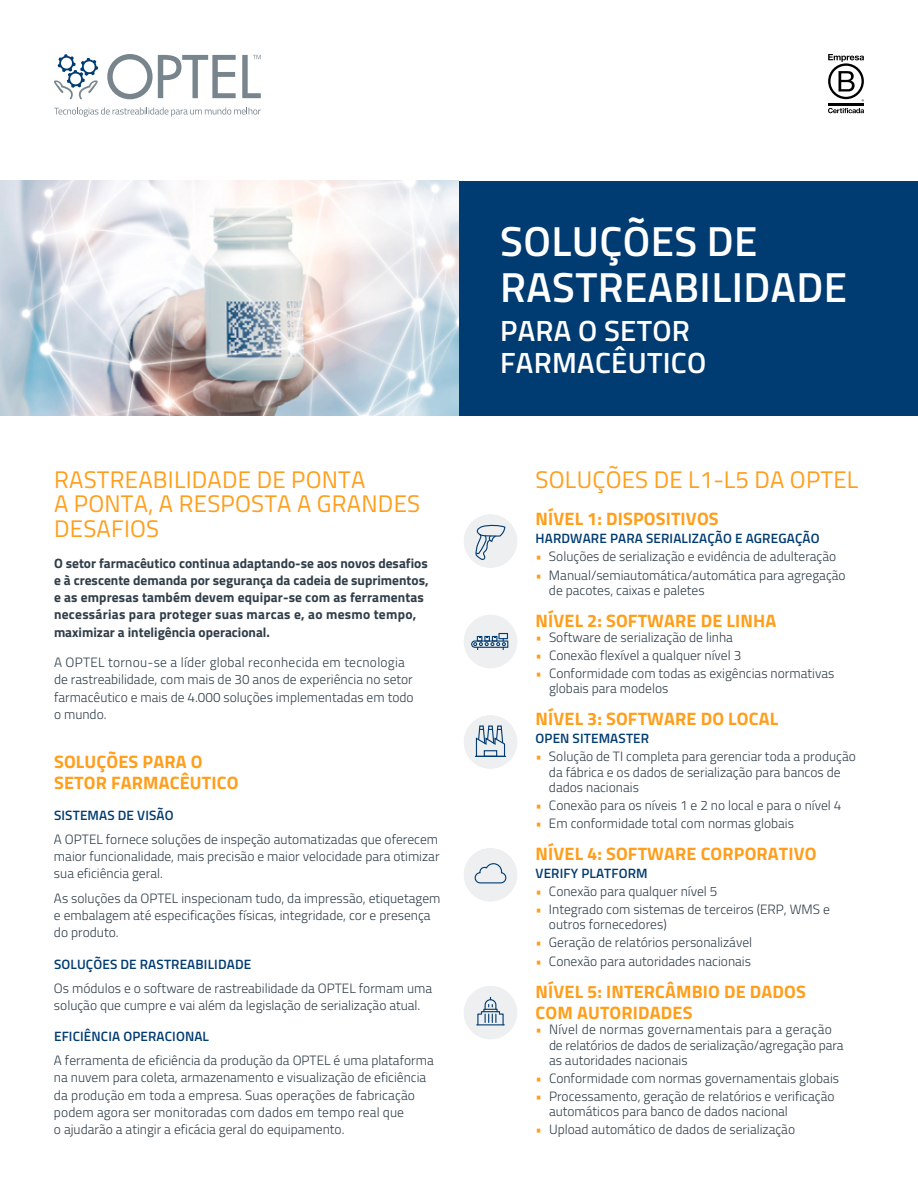
<style>
.page{position:relative;width:918px;height:1188px;background:#fff}
.page>*{position:absolute;margin:0;border:0;box-sizing:border-box;transform-origin:0 0}
.t1{font:600 42px/46.5px "Titillium";letter-spacing:.01em;color:#fff}
.t2{font:600 29.25px/31.5px "Titillium";letter-spacing:.01em;color:#fff}
.t3{font:24px/24.8px "Titillium";letter-spacing:.01em;color:#ff9e1a}
.t4{font:700 18px/21.8px "Titillium";letter-spacing:.01em;color:#ff9e1a}
.t5{font:300 13.5px/17.2px "Titillium";color:#303e49}
.t6{font:700 13.5px/17.2px "Titillium";color:#303e49}
.t7{font:600 13.5px "Titillium";letter-spacing:.01em;color:#003b71}
.s1{color:#ff9e1a}
</style>
<div class="page">
<div style="left:464px;top:514px;width:54px;height:54px;background:#edeff0;border-radius:50%"></div>
<svg style="left:475px;top:524px;width:31px;height:36px"></svg>
<div style="left:464px;top:615px;width:54px;height:54px;background:#edeff0;border-radius:50%"></div>
<svg style="left:471px;top:633px;width:37px;height:17px"></svg>
<div style="left:464px;top:715px;width:54px;height:54px;background:#edeff0;border-radius:50%"></div>
<svg style="left:475px;top:725px;width:31px;height:32px"></svg>
<div style="left:484px;top:750px;width:13px;height:7px;border:1px solid #003b71"></div>
<div style="left:464px;top:848px;width:54px;height:54px;background:#edeff0;border-radius:50%"></div>
<svg style="left:474px;top:863px;width:33px;height:21px"></svg>
<div style="left:464px;top:986px;width:54px;height:54px;background:#edeff0;border-radius:50%"></div>
<svg style="left:477px;top:997px;width:27px;height:29px"></svg>
<hr style="left:828px;top:103px;width:36px;height:2px;background:#000">
<svg style="left:828px;top:54px;width:36px;height:47px"></svg>
<svg style="left:828px;top:108px;width:36px;height:5px"></svg>
<svg style="left:107px;top:54px;width:129px;height:45px"></svg>
<svg style="left:54px;top:108px;width:207px;height:9px"></svg>
<svg style="left:54px;top:54px;width:44px;height:45px"></svg>
<svg style="left:242px;top:55px;width:19px;height:43px"></svg>
<img style="left:0;top:181px;width:459px;height:235px">
<div style="left:459px;top:181px;width:459px;height:235px;background:#003b71"></div>
<h3 class="t3" style="left:54px;top:466px;width:368px">RASTREABILIDADE DE PONTA<br>A PONTA, A RESPOSTA A GRANDES<br>DESAFIOS</h3>
<p class="t6" style="left:54px;top:554px;width:376px">O setor farmacêutico continua adaptando-se aos novos desafios e à crescente demanda por segurança da cadeia de suprimentos, e as empresas também devem equipar-se com as ferramentas necessárias para proteger suas marcas e, ao mesmo tempo, maximizar a inteligência operacional.</p>
<p class="t5" style="left:54px;top:653px;width:361px">A OPTEL tornou-se a líder global reconhecida em tecnologia de rastreabilidade, com mais de 30 anos de experiência no setor farmacêutico e mais de 4.000 soluções implementadas em todo o mundo.</p>
<h3 class="t4" style="left:54px;top:749px;width:186px">SOLUÇÕES PARA O<br>SETOR FARMACÊUTICO</h3>
<p class="t7" style="left:54px;top:805px;width:121px">SISTEMAS DE VISÃO</p>
<p class="t5" style="left:54px;top:830px;width:387px;text-align:justify">A OPTEL fornece soluções de inspeção automatizadas que oferecem maior funcionalidade, mais precisão e maior velocidade para otimizar sua eficiência geral.</p>
<p class="t5" style="left:54px;top:889px;width:388px">As soluções da OPTEL inspecionam tudo, da impressão, etiquetagem e embalagem até especificações físicas, integridade, cor e presença do produto.</p>
<p class="t7" style="left:54px;top:954px;width:199px">SOLUÇÕES DE RASTREABILIDADE</p>
<p class="t5" style="left:54px;top:979px;width:380px">Os módulos e o software de rastreabilidade da OPTEL formam uma solução que cumpre e vai além da legislação de serialização atual.</p>
<p class="t7" style="left:54px;top:1026px;width:156px">EFICIÊNCIA OPERACIONAL</p>
<p class="t5" style="left:54px;top:1051px;width:381px">A ferramenta de eficiência da produção da OPTEL é uma plataforma na nuvem para coleta, armazenamento e visualização de eficiência da produção em toda a empresa. Suas operações de fabricação podem agora ser monitoradas com dados em tempo real que<br>o ajudarão a atingir a eficácia geral do equipamento.</p>
<h1 class="t1" style="left:500px;top:216px;width:348px">SOLUÇÕES DE<br>RASTREABILIDADE</h1>
<h2 class="t2" style="left:500px;top:314px;width:208px">PARA O SETOR<br>FARMACÊUTICO</h2>
<h3 class="t3" style="left:536px;top:466px;width:324px">SOLUÇÕES DE L1-L5 DA OPTEL</h3>
<h3 class="t4" style="left:536px;top:507px;width:185px">NÍVEL 1: DISPOSITIVOS</h3>
<p class="t7" style="left:536px;top:528px;width:286px">HARDWARE PARA SERIALIZAÇÃO E AGREGAÇÃO</p>
<p class="t5" style="left:535px;top:547px;width:302px"><span class="s1">•</span> Soluções de serialização e evidência de adulteração</p>
<p class="t5" style="left:549px;top:567px;width:298px;line-height:15.1px;text-indent:-14px"><span class="s1">•</span> Manual/semiautomática/automática para agregação de pacotes, caixas e paletes</p>
<h3 class="t4" style="left:536px;top:609px;width:242px">NÍVEL 2: SOFTWARE DE LINHA</h3>
<p class="t5" style="left:536px;top:628px;width:199px"><span class="s1">•</span> Software de serialização de linha</p>
<p class="t5" style="left:536px;top:646px;width:207px"><span class="s1">•</span> Conexão flexível a qualquer nível 3</p>
<p class="t5" style="left:549px;top:665px;width:287px;line-height:15.1px;text-indent:-14px"><span class="s1">•</span> Conformidade com todas as exigências normativas globais para modelos</p>
<h3 class="t4" style="left:536px;top:707px;width:244px">NÍVEL 3: SOFTWARE DO LOCAL</h3>
<p class="t7" style="left:536px;top:729px;width:115px">OPEN SITEMASTER</p>
<p class="t5" style="left:549px;top:749px;width:308px;line-height:15.1px;text-indent:-14px"><span class="s1">•</span> Solução de TI completa para gerenciar toda a produção da fábrica e os dados de serialização para bancos de dados nacionais</p>
<p class="t5" style="left:535px;top:796px;width:308px"><span class="s1">•</span> Conexão para os níveis 1 e 2 no local e para o nível 4</p>
<p class="t5" style="left:535px;top:814px;width:260px"><span class="s1">•</span> Em conformidade total com normas globais</p>
<h3 class="t4" style="left:536px;top:842px;width:283px">NÍVEL 4: SOFTWARE CORPORATIVO</h3>
<p class="t7" style="left:536px;top:863px;width:114px">VERIFY PLATFORM</p>
<p class="t5" style="left:535px;top:882px;width:183px"><span class="s1">•</span> Conexão para qualquer nível 5</p>
<p class="t5" style="left:549px;top:901px;width:282px;line-height:15.1px;text-indent:-14px"><span class="s1">•</span> Integrado com sistemas de terceiros (ERP, WMS e outros fornecedores)</p>
<p class="t5" style="left:535px;top:933px;width:218px"><span class="s1">•</span> Geração de relatórios personalizável</p>
<p class="t5" style="left:535px;top:952px;width:217px"><span class="s1">•</span> Conexão para autoridades nacionais</p>
<h3 class="t4" style="left:536px;top:980px;width:272px">NÍVEL 5: INTERCÂMBIO DE DADOS<br>COM AUTORIDADES</h3>
<p class="t5" style="left:549px;top:1022px;width:296px;line-height:15.1px;text-indent:-14px"><span class="s1">•</span> Nível de normas governamentais para a geração de relatórios de dados de serialização/agregação para as autoridades nacionais</p>
<p class="t5" style="left:536px;top:1069px;width:305px"><span class="s1">•</span> Conformidade com normas governamentais globais</p>
<p class="t5" style="left:549px;top:1088px;width:287px;line-height:15.1px;text-indent:-14px"><span class="s1">•</span> Processamento, geração de relatórios e verificação automáticos para banco de dados nacional</p>
<p class="t5" style="left:536px;top:1120px;width:261px"><span class="s1">•</span> Upload automático de dados de serialização</p>
</div>
